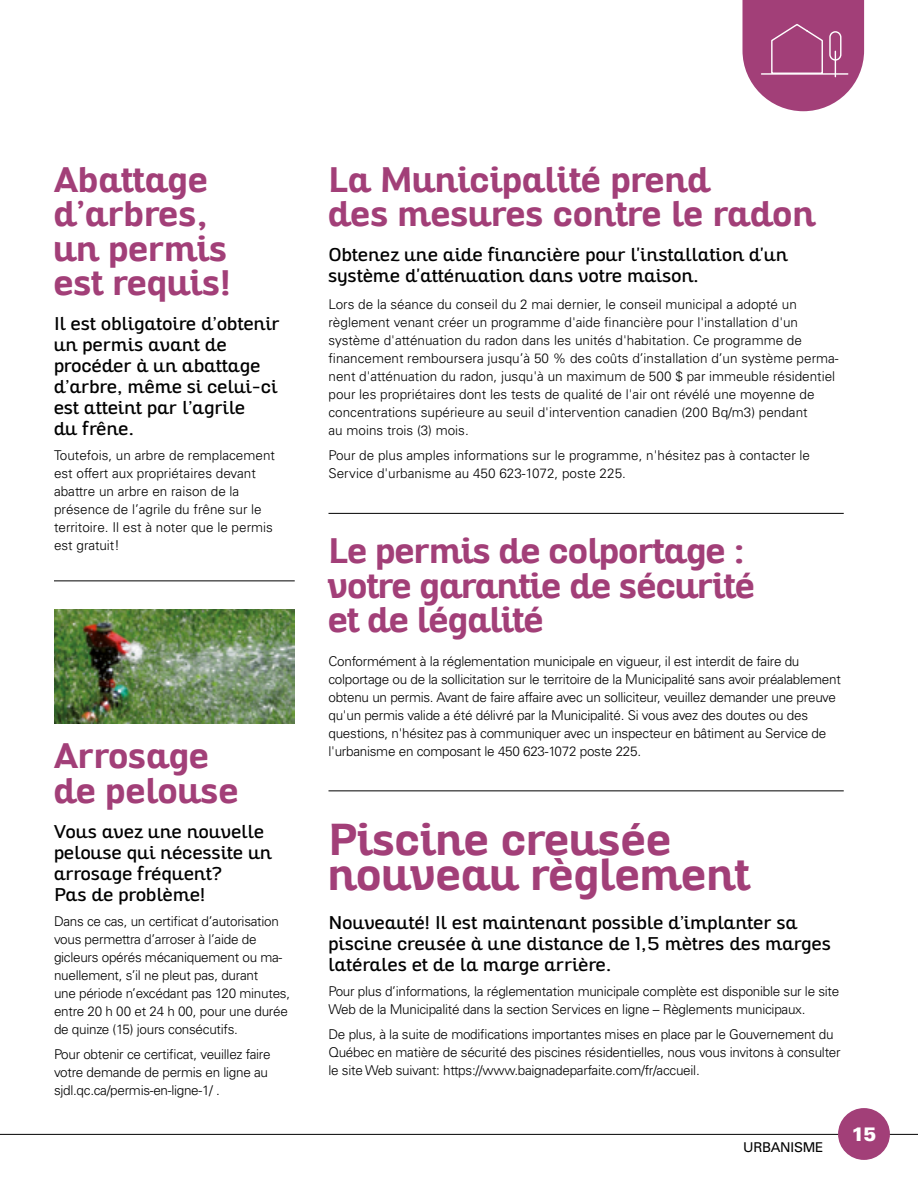
<style>
.page{position:relative;width:918px;height:1188px;background:#fff}
.page>*{position:absolute;margin:0;border:0;box-sizing:border-box;transform-origin:0 0}
.t1{font:700 43.5px/34.5px "Altair";letter-spacing:.02em;color:#a23f78}
.t2{font:700 34.5px/34.5px "Altair";letter-spacing:.02em;color:#a23f78}
.t3{font:700 34.5px/34.5px "Altair";color:#a23f78}
.t4{font:900 19.5px "Univers LT Std";color:#fff}
.t5{font:18px/21px "Altair";letter-spacing:.02em;color:#000}
.t6{font:300 13.5px/18px "Univers LT Std";letter-spacing:-.02em;color:#000}
.t7{font:300 13.5px/18px "Univers LT Std";color:#000}
.t8{font:13.5px "Univers LT Std";letter-spacing:-.02em;color:#000}
</style>
<div class="page">
<hr style="left:0;top:1134px;width:918px;height:1px;background:#000">
<div style="left:838px;top:1108px;width:52px;height:52px;background:#a23f78;border-radius:50%"></div>
<svg style="left:742px;top:0;width:122px;height:111px;background:#af5b8c"></svg>
<div style="left:829px;top:31px;width:12px;height:30px;border:1px solid #fff;border-radius:5px"></div>
<hr style="left:54px;top:580px;width:241px;height:1px;background:#000">
<hr style="left:328px;top:513px;width:516px;height:1px;background:#000">
<hr style="left:328px;top:790px;width:516px;height:1px;background:#000">
<img style="left:54px;top:610px;width:241px;height:113px">
<h2 class="t2" style="left:54px;top:163px;width:178px">Abattage d’arbres, un permis est requis!</h2>
<h3 class="t5" style="left:54px;top:314px;width:227px">Il est obligatoire d’obtenir un permis avant de procéder à un abattage d’arbre, même si celui-ci est atteint par l’agrile<br>du frêne.</h3>
<p class="t7" style="left:54px;top:446px;width:223px">Toutefois, un arbre de remplacement est offert aux propriétaires devant abattre un arbre en raison de la présence de l’agrile du frêne sur le territoire. Il est à noter que le permis est gratuit!</p>
<h2 class="t2" style="left:54px;top:740px;width:186px">Arrosage de pelouse</h2>
<h3 class="t5" style="left:54px;top:822px;width:219px">Vous avez une nouvelle pelouse qui nécessite un arrosage fréquent?<br>Pas de problème!</h3>
<p class="t6" style="left:54px;top:912px;width:238px">Dans ce cas, un certificat d’autorisation vous permettra d’arroser à l’aide de gicleurs opérés mécaniquement ou ma&shy;nuellement, s’il ne pleut pas, durant<br>une période n’excédant pas 120 minutes, entre 20 h 00 et 24 h 00, pour une durée de quinze (15) jours consécutifs.</p>
<p class="t6" style="left:54px;top:1045px;width:218px">Pour obtenir ce certificat, veuillez faire votre demande de permis en ligne au sjdl.qc.ca/permis-en-ligne-1/ .</p>
<h2 class="t2" style="left:328px;top:163px;width:488px">La Municipalité prend<br>des mesures contre le radon</h2>
<h3 class="t5" style="left:328px;top:244px;width:461px">Obtenez une aide financière pour l'installation d'un système d'atténuation dans votre maison.</h3>
<p class="t7" style="left:328px;top:295px;width:512px">Lors de la séance du conseil du 2 mai dernier, le conseil municipal a adopté un règlement venant créer un programme d'aide financière pour l'installation d'un système d'atténuation du radon dans les unités d'habitation. Ce programme de financement remboursera jusqu’à 50 % des coûts d’installation d’un système perma&shy;nent d'atténuation du radon, jusqu'à un maximum de 500 $ par immeuble résidentiel pour les propriétaires dont les tests de qualité de l'air ont révélé une moyenne de concentrations supérieure au seuil d'intervention canadien (200 Bq/m3) pendant<br>au moins trois (3) mois.</p>
<p class="t7" style="left:328px;top:446px;width:483px">Pour de plus amples informations sur le programme, n'hésitez pas à contacter le<br>Service d'urbanisme au 450 623-1072, poste 225.</p>
<h2 class="t3" style="left:329px;top:534px;width:428px">Le permis de colportage : votre garantie de sécurité et de légalité</h2>
<p class="t6" style="left:328px;top:652px;width:514px">Conformément à la réglementation municipale en vigueur, il est interdit de faire du colportage ou de la sollicitation sur le territoire de la Municipalité sans avoir préalablement obtenu un permis. Avant de faire affaire avec un solliciteur, veuillez demander une preuve qu'un permis valide a été délivré par la Municipalité. Si vous avez des doutes ou des questions, n'hésitez pas à communiquer avec un inspecteur en bâtiment au Service de l'urbanisme en composant le 450 623-1072 poste 225.</p>
<h1 class="t1" style="left:328px;top:824px;width:423px">Piscine creusée nouveau règlement</h1>
<h3 class="t5" style="left:328px;top:913px;width:504px">Nouveauté! Il est maintenant possible d’implanter sa piscine creusée à une distance de 1,5 mètres des marges latérales et de la marge arrière.</h3>
<p class="t6" style="left:328px;top:982px;width:512px">Pour plus d’informations, la réglementation municipale complète est disponible sur le site<br>Web de la Municipalité dans la section Services en ligne – Règlements municipaux.</p>
<p class="t6" style="left:328px;top:1025px;width:514px">De plus, à la suite de modifications importantes mises en place par le Gouvernement du<br>Québec en matière de sécurité des piscines résidentielles, nous vous invitons à consulter le site Web suivant: https://www.baignadeparfaite.com/fr/accueil.</p>
<p class="t8" style="left:743px;top:1139px;width:82px">URBANISME</p>
<h3 class="t4" style="left:851px;top:1122px;width:27px">15</h3>
</div>
